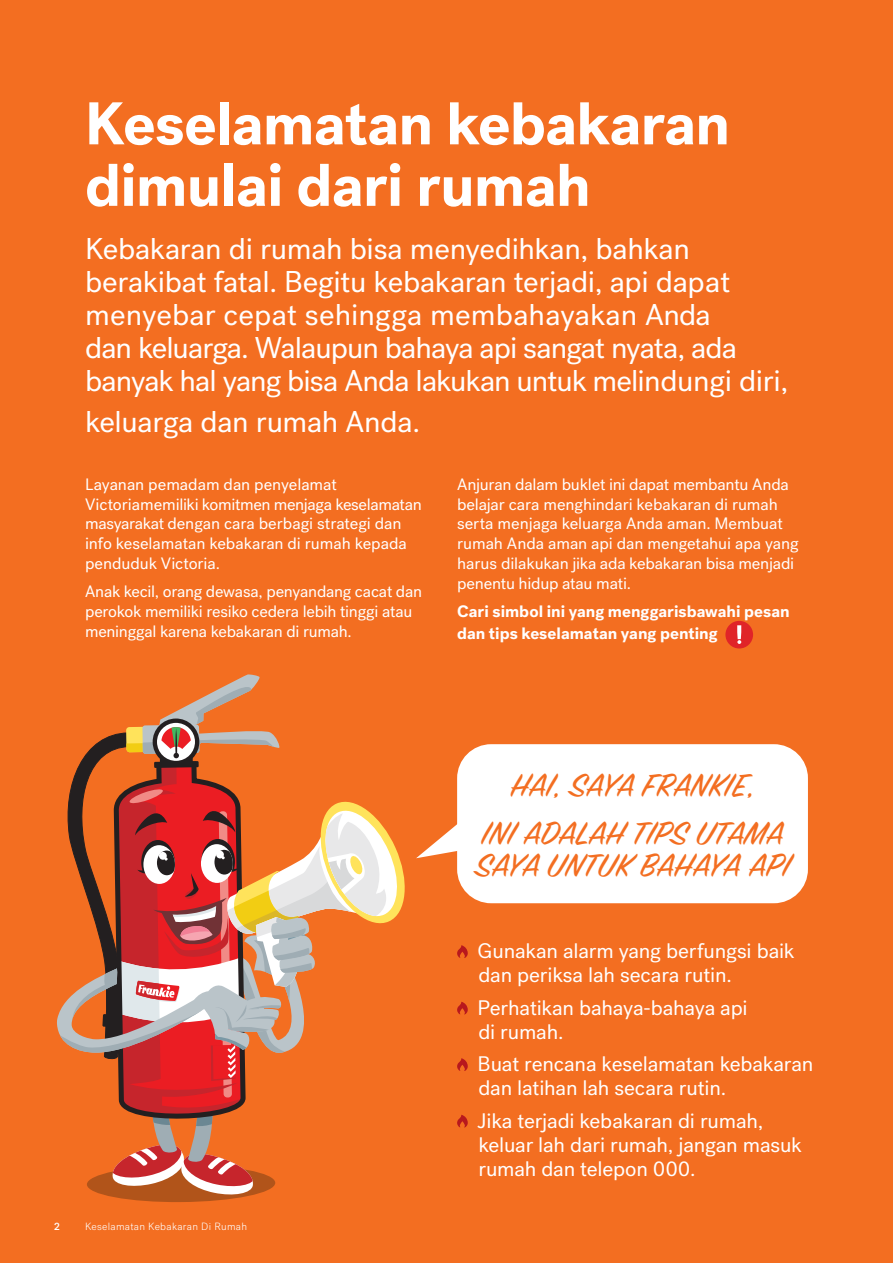
<style>
.page{position:relative;width:893px;height:1263px;background:#f36e21}
.page>*{position:absolute;margin:0;border:0;box-sizing:border-box;transform-origin:0 0}
.t1{font:700 60px/61.5px "Post Grotesk";letter-spacing:-.01em;color:#fff}
.t2{font:36px/31.5px "Sign Painter House Script";color:#f36e21;scale:1.08 1}
.t3{font:30px/33px "Post Grotesk";letter-spacing:-.015em;color:#fff}
.t4{font:21px/24px "Post Grotesk";letter-spacing:-.01em;color:#fff}
.t5{font:16.5px/19.8px "Post Grotesk";letter-spacing:-.01em;color:#fff}
.t6{font:700 16.5px/21.6px "Post Grotesk";color:#fff}
.t7{font:300 10.5px "Post Grotesk";letter-spacing:.03em;color:#fff}
.t8{font:500 10.5px "Post Grotesk";color:#fff}
</style>
<div class="page">
<svg style="left:457px;top:945px;width:11px;height:13px"></svg>
<svg style="left:457px;top:1002px;width:11px;height:13px"></svg>
<svg style="left:457px;top:1058px;width:11px;height:13px"></svg>
<svg style="left:457px;top:1115px;width:11px;height:13px"></svg>
<svg style="left:57px;top:674px;width:348px;height:528px"></svg>
<svg style="left:416px;top:824px;width:41px;height:34px"></svg>
<div style="left:457px;top:744px;width:351px;height:159px;background:#fff;border-radius:34px"></div>
<svg style="left:725px;top:621px;width:28px;height:27px"></svg>
<p class="t1" style="left:85px;top:93px;width:647px">Keselamatan kebakaran dimulai dari rumah</p>
<p class="t3" style="left:85px;top:233px;width:705px">Kebakaran di rumah bisa menyedihkan, bahkan berakibat fatal. Begitu kebakaran terjadi, api dapat menyebar cepat sehingga membahayakan Anda<br>dan keluarga. Walaupun bahaya api sangat nyata, ada banyak hal yang bisa Anda lakukan untuk melindungi diri,</p>
<p class="t3" style="left:85px;top:405px;width:337px">keluarga dan rumah Anda.</p>
<p class="t5" style="left:85px;top:474px;width:338px">Layanan pemadam dan penyelamat Victoriamemiliki komitmen menjaga keselamatan masyarakat dengan cara berbagi strategi dan info keselamatan kebakaran di rumah kepada penduduk Victoria.</p>
<p class="t5" style="left:85px;top:582px;width:339px">Anak kecil, orang dewasa, penyandang cacat dan perokok memiliki resiko cedera lebih tinggi atau meninggal karena kebakaran di rumah.</p>
<p class="t5" style="left:457px;top:474px;width:343px">Anjuran dalam buklet ini dapat membantu Anda belajar cara menghindari kebakaran di rumah serta menjaga keluarga Anda aman. Membuat rumah Anda aman api dan mengetahui apa yang harus dilakukan jika ada kebakaran bisa menjadi penentu hidup atau mati.</p>
<p class="t6" style="left:457px;top:601px;width:334px">Cari simbol ini yang menggarisbawahi pesan dan tips keselamatan yang penting</p>
<p class="t8" style="left:54px;top:1219px;width:8px">2</p>
<p class="t7" style="left:85px;top:1220px;width:164px">Keselamatan Kebakaran Di Rumah</p>
<p class="t2" style="left:510px;top:773px;width:228px">HAI, SAYA FRANKIE,</p>
<p class="t2" style="left:475px;top:822px;width:293px">INI ADALAH TIPS UTAMA<br>SAYA UNTUK BAHAYA API</p>
<p class="t4" style="left:478px;top:939px;width:318px">Gunakan alarm yang berfungsi baik dan periksa lah secara rutin.</p>
<p class="t4" style="left:478px;top:995px;width:272px">Perhatikan bahaya-bahaya api di rumah.</p>
<p class="t4" style="left:478px;top:1052px;width:337px">Buat rencana keselamatan kebakaran dan latihan lah secara rutin.</p>
<p class="t4" style="left:478px;top:1108px;width:326px">Jika terjadi kebakaran di rumah, keluar lah dari rumah, jangan masuk rumah dan telepon 000.</p>
</div>
